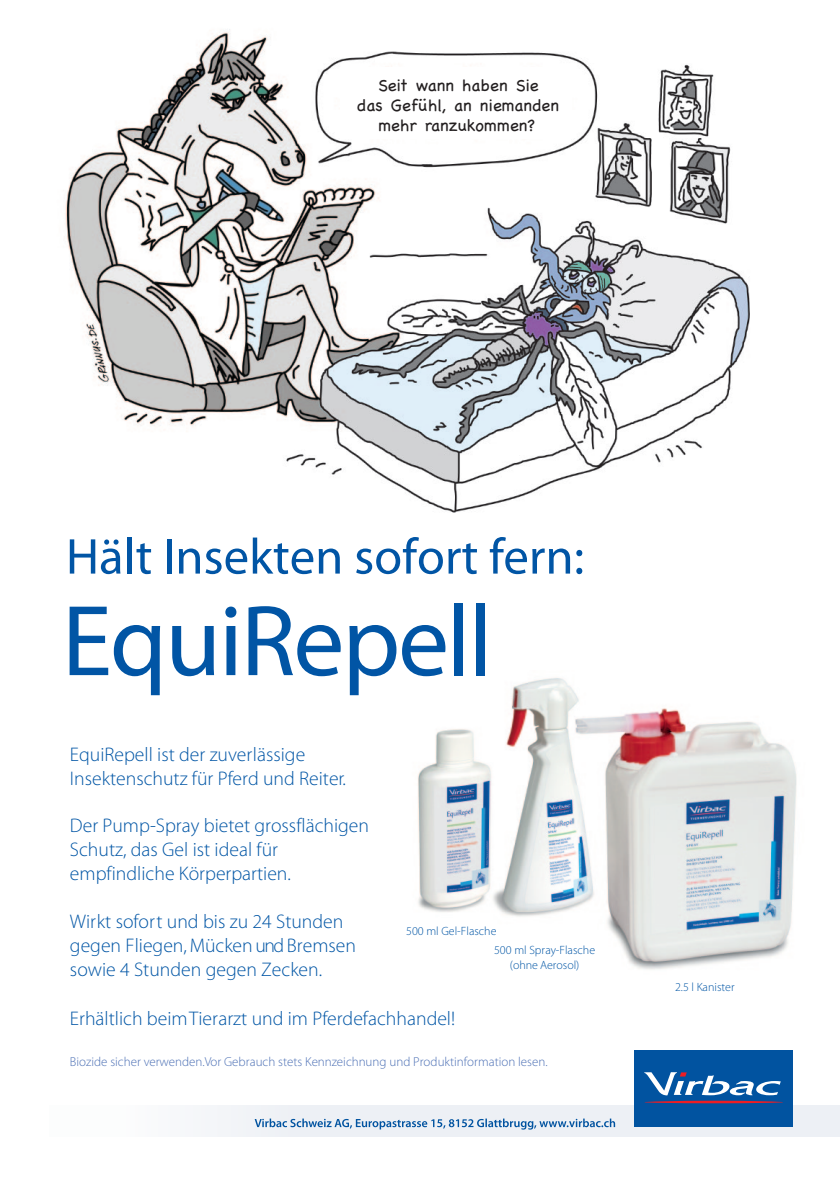
<style>
.page{position:relative;width:840px;height:1191px;background:#fff}
.page>*{position:absolute;margin:0;border:0;box-sizing:border-box;transform-origin:0 0}
.t1{font:101.4px "Myriad Pro";letter-spacing:-.02em;color:#0155a5}
.t2{font:50.8px "Myriad Pro";color:#0155a5}
.t3{font:300 19.8px/23.6px "Myriad Pro";color:#0155a5}
.t4{font:17px/20.2px "Chalkboard";color:#231f20;text-align:center}
.t5{font:300 13px "Myriad Pro";color:#4c70b5}
.t6{font:300 12px/14.4px "Myriad Pro";color:#0155a5;text-align:center}
</style>
<div class="page">
<img style="left:418px;top:678px;width:379px;height:292px">
<img style="left:65px;top:29px;width:685px;height:484px">
<div style="left:340px;top:67px;width:231px;height:72px;background:#fff"></div>
<div style="left:49px;top:1105px;width:790px;height:32px;background:linear-gradient(to right,#f7f8fa,#e9ecf3)"></div>
<div style="left:634px;top:1049px;width:158px;height:77px;background:#0153a0"></div>
<hr style="left:644px;top:1100px;width:138px;height:3px;background:#ee1d23;border-radius:50%">
<svg style="left:644px;top:1072px;width:136px;height:23px"></svg>
<svg style="left:254px;top:1118px;width:360px;height:11px;background:#aec6de"></svg>
<p class="t4" style="left:357px;top:75px;width:203px">Seit wann haben Sie<br>das Gefühl, an niemanden mehr ranzukommen?</p>
<h2 class="t2" style="left:66px;top:525px;width:519px">Hält Insekten sofort fern:</h2>
<h1 class="t1" style="left:62px;top:578px;width:432px">EquiRepell</h1>
<p class="t3" style="left:70px;top:742px;width:277px">EquiRepell ist der zuverlässige<br>Insektenschutz für Pferd und Reiter.</p>
<p class="t3" style="left:70px;top:814px;width:300px">Der Pump-Spray bietet grossflächigen<br>Schutz, das Gel ist ideal für empfindliche Körperpartien.</p>
<p class="t3" style="left:70px;top:910px;width:287px">Wirkt sofort und bis zu 24 Stunden gegen Fliegen, Mücken und Bremsen sowie 4 Stunden gegen Zecken.</p>
<p class="t3" style="left:70px;top:1006px;width:386px">Erhältlich beimTierarzt und im Pferdefachhandel!</p>
<p class="t5" style="left:70px;top:1054px;width:479px">Biozide sicher verwenden.Vor Gebrauch stets Kennzeichnung und Produktinformation lesen.</p>
<p class="t6" style="left:406px;top:924px;width:92px">500 ml Gel-Flasche</p>
<p class="t6" style="left:494px;top:942px;width:102px">500 ml Spray-Flasche (ohne Aerosol)</p>
<p class="t6" style="left:674px;top:979px;width:61px">2.5 l Kanister</p>
</div>
